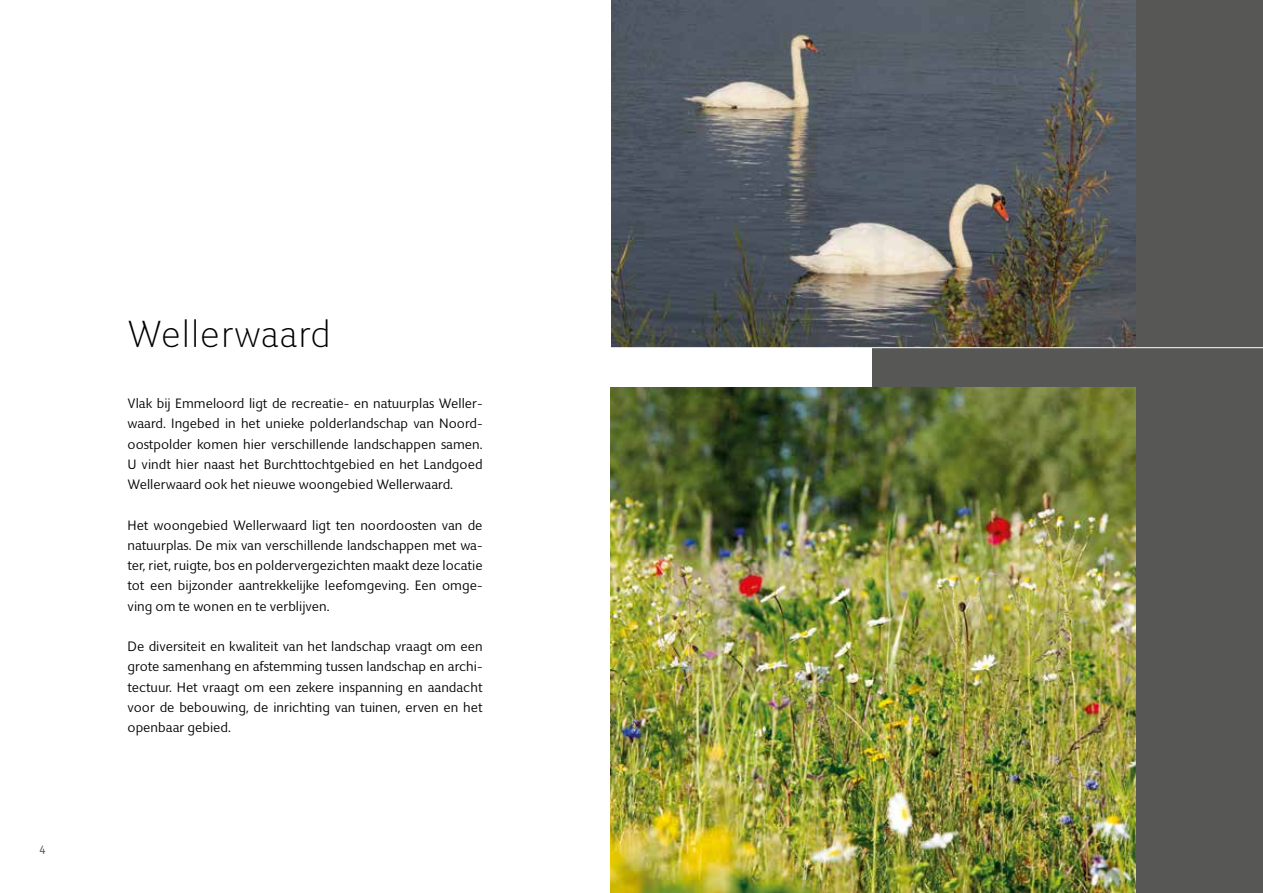
<style>
.page{position:relative;width:1263px;height:893px;background:#fff}
.page>*{position:absolute;margin:0;border:0;box-sizing:border-box;transform-origin:0 0}
.t1{font:300 37.5px "Giacomo";letter-spacing:.01em;color:#000}
.t2{font:13.5px/20.2px "Giacomo";color:#000;text-align:justify}
.t3{font:12px "Giacomo";color:#495446}
</style>
<div class="page">
<div style="left:873px;top:0;width:390px;height:893px;background:#575756"></div>
<img style="left:610px;top:388px;width:525px;height:505px">
<img style="left:612px;top:0;width:523px;height:347px">
<hr style="left:569px;top:347px;width:694px;height:1px;background:#fff">
<p class="t3" style="left:39px;top:842px;width:8px">4</p>
<h1 class="t1" style="left:128px;top:313px;width:205px">Wellerwaard</h1>
<p class="t2" style="left:128px;top:394px;width:357px">Vlak bij Emmeloord ligt de recreatie- en natuurplas Weller&shy;waard. Ingebed in het unieke polderlandschap van Noord&shy;oostpolder komen hier verschillende landschappen samen.<br>U vindt hier naast het Burchttochtgebied en het Landgoed Wellerwaard ook het nieuwe woongebied Wellerwaard.</p>
<p class="t2" style="left:128px;top:515px;width:357px">Het woongebied Wellerwaard ligt ten noordoosten van de natuurplas. De mix van verschillende landschappen met wa&shy;ter, riet, ruigte, bos en poldervergezichten maakt deze locatie tot een bijzonder aantrekkelijke leefomgeving. Een omge&shy;ving om te wonen en te verblijven.</p>
<p class="t2" style="left:128px;top:637px;width:357px">De diversiteit en kwaliteit van het landschap vraagt om een grote samenhang en afstemming tussen landschap en archi&shy;tectuur. Het vraagt om een zekere inspanning en aandacht voor de bebouwing, de inrichting van tuinen, erven en het openbaar gebied.</p>
</div>
